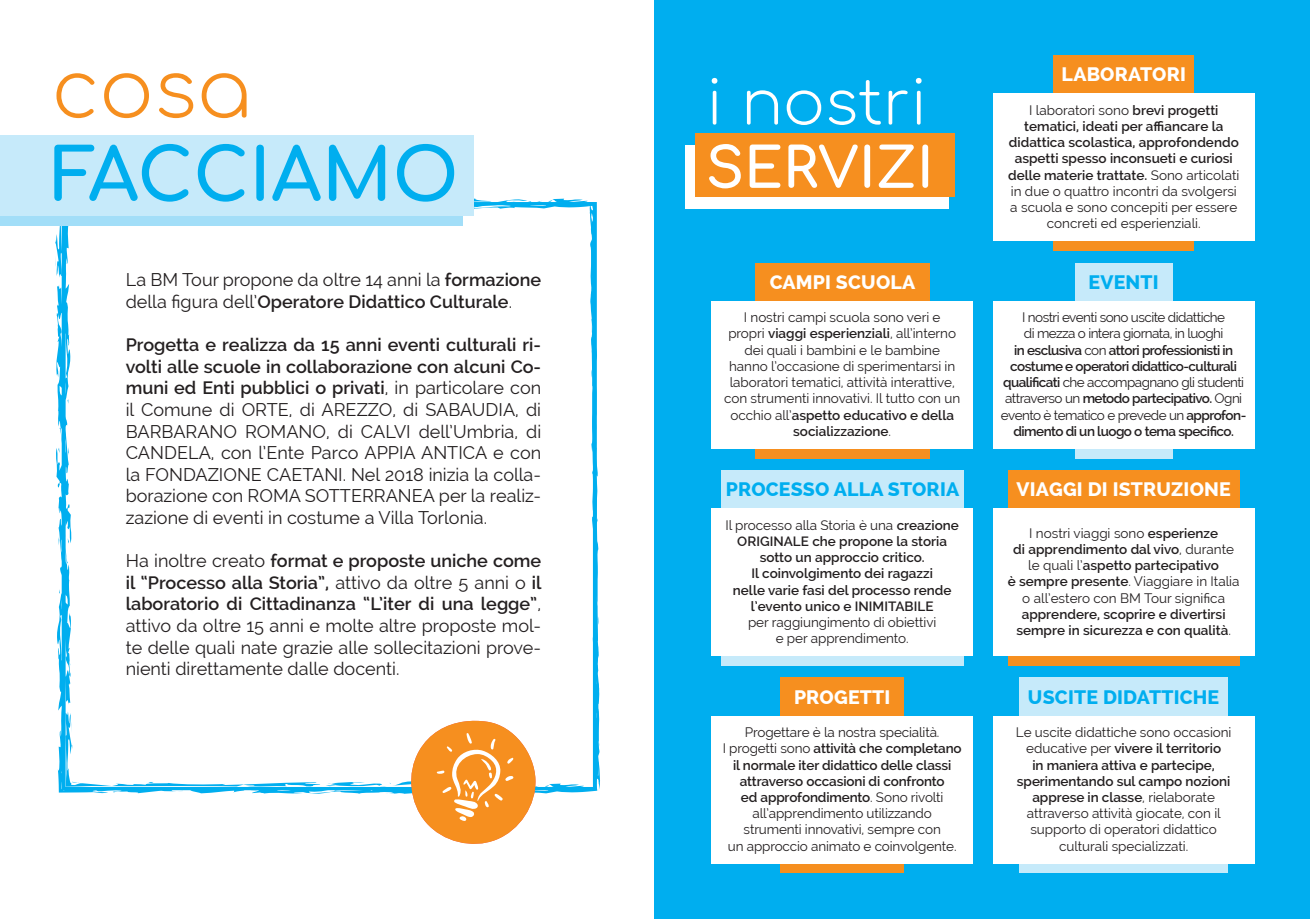
<style>
.page{position:relative;width:1310px;height:919px;background:#fff}
.page>*{position:absolute;margin:0;border:0;box-sizing:border-box;transform-origin:0 0}
.t1{font:300 80.25px "Comfortaa";color:#f68f1f}
.t2{font:700 72px "Comfortaa";color:#00aeef}
.t3{font:300 61.8px "Comfortaa";color:#fff}
.t4{font:700 55.5px "Comfortaa";color:#fff}
.t5{font:800 19.5px "Raleway";letter-spacing:.01em;color:#fff}
.t6{font:800 19.5px "Raleway";letter-spacing:.01em;color:#00aeef}
.t7{font:18px/21.6px "Raleway";color:#231f20;text-align:justify}
.t8{font:13.5px/16.2px "Raleway";letter-spacing:-.005em;color:#231f20;text-align:center}
.t9{font:600 13.5px/16.2px "Raleway";color:#231f20;text-align:center}
.t10{font:600 13.5px/16.2px "Raleway";letter-spacing:-.04em;color:#231f20;text-align:center}
.s1{font-weight:600}
.s2{font-weight:400}
</style>
<div class="page">
<div style="left:655px;top:0;width:655px;height:918px;background:#00aeef"></div>
<div style="left:0;top:135px;width:473px;height:81px;background:#c6eafa"></div>
<svg style="left:55px;top:196px;width:545px;height:648px"></svg>
<div style="left:1019px;top:677px;width:208px;height:196px;background:#c6eafa"></div>
<div style="left:780px;top:677px;width:124px;height:196px;background:#f68f1f"></div>
<div style="left:992px;top:715px;width:262px;height:148px;background:#fff"></div>
<div style="left:711px;top:715px;width:262px;height:148px;background:#fff"></div>
<div style="left:1008px;top:470px;width:231px;height:195px;background:#f68f1f"></div>
<div style="left:721px;top:470px;width:242px;height:195px;background:#c6eafa"></div>
<div style="left:992px;top:508px;width:262px;height:148px;background:#fff"></div>
<div style="left:711px;top:508px;width:262px;height:148px;background:#fff"></div>
<div style="left:1074px;top:263px;width:98px;height:195px;background:#c6eafa"></div>
<div style="left:755px;top:263px;width:174px;height:195px;background:#f68f1f"></div>
<div style="left:992px;top:301px;width:262px;height:147px;background:#fff"></div>
<div style="left:711px;top:301px;width:262px;height:147px;background:#fff"></div>
<div style="left:1053px;top:55px;width:141px;height:196px;background:#f68f1f"></div>
<div style="left:993px;top:93px;width:261px;height:148px;background:#fff"></div>
<div style="left:684px;top:145px;width:264px;height:64px;background:#fff"></div>
<div style="left:695px;top:133px;width:259px;height:64px;background:#f68f1f"></div>
<h1 class="t1" style="left:52px;top:16px;width:201px">cosa</h1>
<h2 class="t2" style="left:52px;top:108px;width:408px">FACCIAMO</h2>
<h3 class="t7" style="left:126px;top:269px;width:417px">La BM Tour propone da oltre 14 anni la <span class="s1">formazione </span>della figura dell’<span class="s1">Operatore Didattico Culturale</span>.</h3>
<p class="t7" style="left:126px;top:334px;width:417px"><span class="s1">Progetta e realizza da 15 anni eventi culturali ri&shy;volti alle scuole in collaborazione con alcuni Co&shy;muni ed Enti pubblici o privati</span>, in particolare con il Comune di ORTE, di AREZZO, di SABAUDIA, di BARBARANO ROMANO, di CALVI dell’Umbria, di CANDELA, con l’Ente Parco APPIA ANTICA e con la FONDAZIONE CAETANI. Nel 2018 inizia la colla&shy;borazione con ROMA SOTTERRANEA per la realiz&shy;zazione di eventi in costume a Villa Torlonia.</p>
<p class="t7" style="left:126px;top:550px;width:417px">Ha inoltre creato <span class="s1">format e proposte uniche come il “Processo alla Storia”,</span> attivo da oltre 5 anni o <span class="s1">il laboratorio di Cittadinanza “L’iter di una legge”</span>, attivo da oltre 15 anni e molte altre proposte mol&shy;te delle quali nate grazie alle sollecitazioni prove&shy;nienti direttamente dalle docenti.</p>
<h3 class="t3" style="left:706px;top:46px;width:223px">i nostri</h3>
<h3 class="t4" style="left:706px;top:116px;width:229px">SERVIZI</h3>
<h3 class="t5" style="left:1061px;top:63px;width:126px">LABORATORI</h3>
<p class="t9" style="left:1008px;top:102px;width:233px"><span class="s2">I laboratori sono</span> brevi progetti tematici, ideati per affiancare la didattica scolastica, approfondendo aspetti spesso inconsueti e curiosi delle materie trattate. <span class="s2">Sono articolati in due o quattro incontri da svolgersi a scuola e sono concepiti per essere concreti ed esperienziali.</span></p>
<h3 class="t5" style="left:769px;top:271px;width:147px">CAMPI SCUOLA</h3>
<h3 class="t6" style="left:1088px;top:271px;width:72px">EVENTI</h3>
<p class="t10" style="left:1001px;top:309px;width:247px"><span class="s2">I nostri eventi sono uscite didattiche<br>di mezza o intera giornata, in luoghi<br></span>in esclusiva <span class="s2">con</span> attori professionisti in costume e operatori didattico-culturali qualificati <span class="s2">che accompagnano gli studenti attraverso un</span> metodo partecipativo. <span class="s2">Ogni evento è tematico e prevede un</span> approfon&shy;dimento di un luogo o tema specifico.</p>
<p class="t8" style="left:724px;top:309px;width:237px">I nostri campi scuola sono veri e propri <span class="s1">viaggi esperienziali</span>, all’interno dei quali i bambini e le bambine hanno l’occasione di sperimentarsi in laboratori tematici, attività interattive, con strumenti innovativi. Il tutto con un occhio all’<span class="s1">aspetto educativo e della socializzazione</span>.</p>
<h3 class="t6" style="left:726px;top:478px;width:235px">PROCESSO ALLA STORIA</h3>
<h3 class="t5" style="left:1016px;top:478px;width:216px">VIAGGI DI ISTRUZIONE</h3>
<p class="t8" style="left:1007px;top:525px;width:233px">I nostri viaggi sono <span class="s1">esperienze<br>di apprendimento dal vivo</span>, durante le quali l’<span class="s1">aspetto partecipativo<br>è sempre presente</span>. Viaggiare in Italia o all’estero con BM Tour significa</p>
<p class="t9" style="left:1016px;top:606px;width:216px">apprendere, scoprire e divertirsi sempre in sicurezza e con qualità<span class="s2">.</span></p>
<p class="t9" style="left:725px;top:517px;width:235px"><span class="s2">Il processo alla Storia è una</span> creazione<br>ORIGINALE che propone la storia sotto un approccio critico.<br>Il coinvolgimento dei ragazzi<br>nelle varie fasi del processo rende l’evento unico e INIMITABILE</p>
<p class="t8" style="left:748px;top:614px;width:190px">per raggiungimento di obiettivi e per apprendimento.</p>
<h3 class="t5" style="left:794px;top:685px;width:98px">PROGETTI</h3>
<h3 class="t6" style="left:1028px;top:685px;width:193px">USCITE DIDATTICHE</h3>
<p class="t8" style="left:1015px;top:724px;width:217px">Le uscite didattiche sono occasioni educative per <span class="s1">vivere il territorio<br>in maniera attiva e partecipe, sperimentando sul campo nozioni apprese in classe</span>, rielaborate attraverso attività giocate, con il supporto di operatori didattico culturali specializzati.</p>
<p class="t8" style="left:723px;top:724px;width:240px">Progettare è la nostra specialità.<br>I progetti sono <span class="s1">attività che completano il normale iter didattico delle classi attraverso occasioni di confronto<br>ed approfondimento</span>. Sono rivolti all’apprendimento utilizzando strumenti innovativi, sempre con<br>un approccio animato e coinvolgente.</p>
</div>
